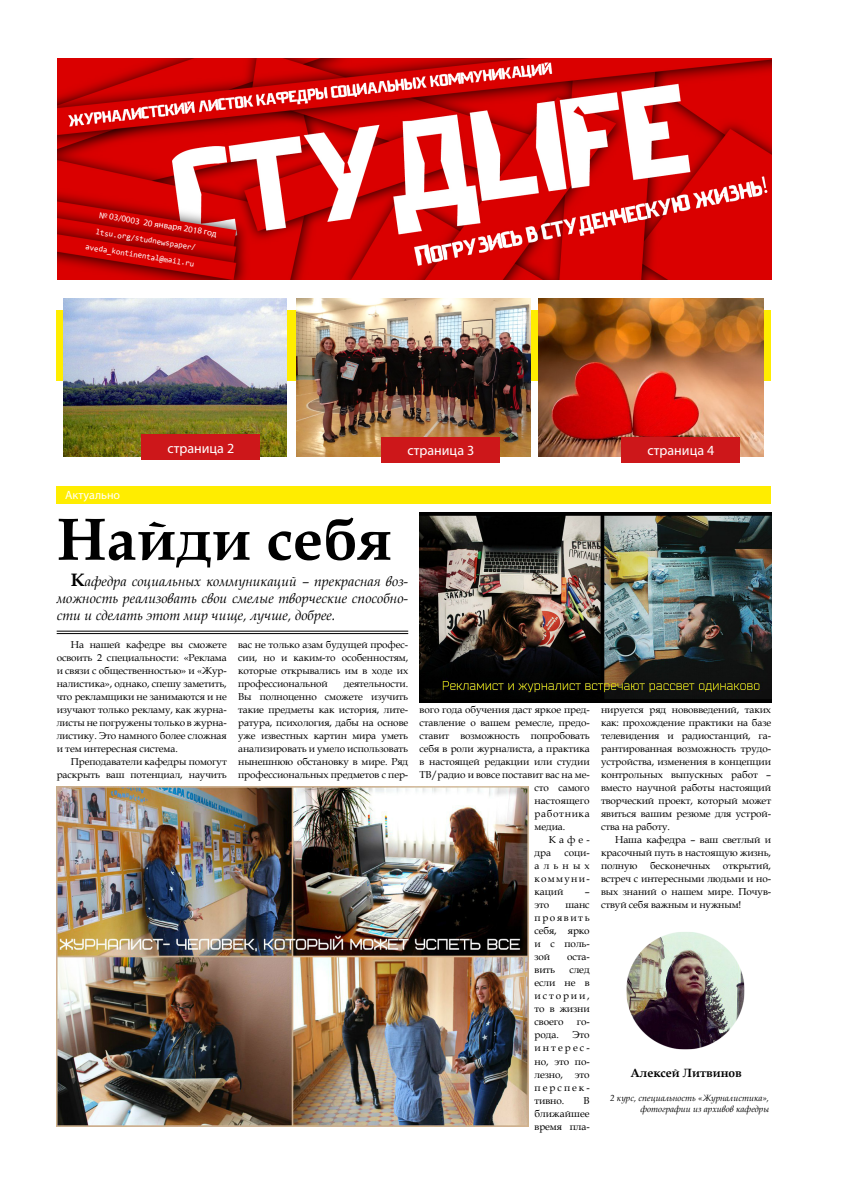
<style>
.page{position:relative;width:842px;height:1191px;background:#fff}
.page>*{position:absolute;margin:0;border:0;box-sizing:border-box;transform-origin:0 0}
.t1{font:700 60px "Book Antiqua";color:#000}
.t2{font:italic 14px/16.8px "Book Antiqua";color:#000;text-align:justify}
.t3{font:14px "Myriad Pro";color:#fff}
.t4{font:700 12px "Book Antiqua";color:#000}
.t5{font:12px "Myriad Pro";color:#fff}
.t6{font:10px/13px "Book Antiqua";letter-spacing:-.01em;color:#000;text-align:justify}
.t7{font:10px "Book Antiqua";letter-spacing:.065em;color:#000}
.t8{font:italic 9px/10.8px "Book Antiqua";color:#000;text-align:right}
.t9{font:9px "Myriad Pro";color:#fff}
.t10{font:8px/16.4px "Consolas";color:#fff;text-align:right}
.s1{font-weight:700;font-style:normal;font-size:18px}
</style>
<div class="page">
<svg style="left:57px;top:310px;width:714px;height:71px;background:#f0dc0e"></svg>
<div style="left:57px;top:486px;width:714px;height:17px;background:#ffed00"></div>
<hr style="left:57px;top:630px;width:351px;height:1px;background:#000">
<hr style="left:57px;top:633px;width:351px;height:1px;background:#000">
<img style="left:57px;top:58px;width:714px;height:221px">
<img style="left:57px;top:786px;width:472px;height:340px">
<img style="left:420px;top:512px;width:351px;height:190px">
<img style="left:626px;top:932px;width:119px;height:118px">
<img style="left:64px;top:298px;width:223px;height:158px">
<img style="left:297px;top:298px;width:233px;height:158px">
<img style="left:539px;top:298px;width:224px;height:158px">
<div style="left:622px;top:437px;width:118px;height:26px;background:#cd171a"></div>
<div style="left:382px;top:437px;width:118px;height:26px;background:#cd171a"></div>
<div style="left:142px;top:434px;width:118px;height:26px;background:#cd171a"></div>
<p class="t9" style="left:100px;top:209px;width:120px;rotate:9deg">№ 03/0003 20 января 2018 год</p>
<p class="t10" style="left:90px;top:222px;width:111px;rotate:9deg">ltsu.org/studnewspaper/ aveda_kontinental@mail.ru</p>
<p class="t5" style="left:65px;top:488px;width:57px">Актуально</p>
<h2 class="t3" style="left:167px;top:439px;width:68px">страница 2</h2>
<h2 class="t3" style="left:407px;top:442px;width:68px">страница 3</h2>
<h2 class="t3" style="left:647px;top:442px;width:68px">страница 4</h2>
<h1 class="t1" style="left:57px;top:498px;width:337px">Найди себя</h1>
<h2 class="t2" style="left:57px;top:572px;width:353px;text-indent:14px"><span class="s1">К</span>афедра социальных коммуникаций – прекрасная воз&shy;можность реализовать свои смелые творческие способно&shy;сти и сделать этот мир чище, лучше, добрее.</h2>
<p class="t6" style="left:57px;top:638px;width:172px;text-indent:14px">На нашей кафедре вы сможете освоить 2 специальности: «Реклама и связи с общественностью» и «Жур&shy;налистика», однако, спешу заметить, что рекламщики не занимаются и не изучают только рекламу, как журна&shy;листы не погружены только в журна&shy;листику. Это намного более сложная и тем интересная система.</p>
<p class="t6" style="left:57px;top:755px;width:172px;text-align:right">Преподаватели кафедры помогут раскрыть ваш потенциал, научить</p>
<p class="t6" style="left:238px;top:638px;width:172px">вас не только азам будущей профес&shy;сии, но и каким-то особенностям, которые открывались им в ходе их профессиональной</p>
<p class="t6" style="left:238px;top:677px;width:172px;text-indent:106px">деятельности.<br>Вы полноценно сможете изучить такие предметы как история, лите&shy;ратура, психология, дабы на основе уже известных картин мира уметь анализировать и умело использовать нынешнюю обстановку в мире. Ряд профессиональных предметов с пер-</p>
<p class="t6" style="left:420px;top:703px;width:172px">вого года обучения даст яркое пред-</p>
<p class="t6" style="left:420px;top:716px;width:172px">ставление о вашем ремесле, предо-</p>
<p class="t6" style="left:420px;top:729px;width:172px">ставит возможность попробовать</p>
<p class="t6" style="left:420px;top:742px;width:172px">себя в роли журналиста, а практика</p>
<p class="t6" style="left:420px;top:755px;width:172px">в настоящей редакции или студии</p>
<p class="t6" style="left:420px;top:768px;width:172px">ТВ/радио и вовсе поставит вас на ме-</p>
<p class="t6" style="left:535px;top:781px;width:57px">сто самого</p>
<p class="t6" style="left:535px;top:794px;width:57px">настоящего</p>
<p class="t7" style="left:535px;top:807px;width:57px">работника</p>
<p class="t6" style="left:535px;top:820px;width:32px">медиа.</p>
<p class="t6" style="left:549px;top:833px;width:42px">Кафе-</p>
<p class="t6" style="left:535px;top:846px;width:18px">дра</p>
<p class="t6" style="left:535px;top:846px;width:57px;text-indent:30px">соци&shy;альных коммуни&shy;каций</p>
<p class="t6" style="left:585px;top:885px;width:6px">–</p>
<p class="t6" style="left:535px;top:898px;width:16px">это</p>
<p class="t6" style="left:535px;top:898px;width:57px;text-indent:31px">шанс проявить себя, ярко и с поль&shy;зой</p>
<p class="t6" style="left:567px;top:950px;width:24px">оста-</p>
<p class="t6" style="left:535px;top:963px;width:57px;text-indent:35px">след если не в истории, то в жизни своего</p>
<p class="t6" style="left:535px;top:963px;width:22px">вить</p>
<p class="t6" style="left:577px;top:1015px;width:14px">го-</p>
<p class="t6" style="left:535px;top:1028px;width:57px;text-indent:38px">Это интерес&shy;но, это по&shy;лезно, это перспек&shy;тивно.</p>
<p class="t6" style="left:535px;top:1028px;width:26px">рода.</p>
<p class="t6" style="left:535px;top:1093px;width:57px;text-indent:49px">В ближайшее время пла-</p>
<p class="t6" style="left:601px;top:703px;width:172px">нируется ряд нововведений, таких как: прохождение практики на базе телевидения и радиостанций, га&shy;рантированная возможность трудо&shy;устройства, изменения в концепции контрольных выпускных работ – вместо научной работы настоящий творческий проект, который может явиться вашим резюме для устрой&shy;ства на работу.</p>
<p class="t6" style="left:601px;top:833px;width:172px;text-indent:14px">Наша кафедра – ваш светлый и красочный путь в настоящую жизнь, полную</p>
<p class="t6" style="left:650px;top:859px;width:62px">бесконечных</p>
<p class="t6" style="left:601px;top:859px;width:172px;text-indent:122px">открытий, встреч с интересными людьми и но&shy;вых знаний о нашем мире. Почув&shy;ствуй себя важным и нужным!</p>
<p class="t4" style="left:630px;top:1064px;width:113px">Алексей Литвинов</p>
<p class="t8" style="left:610px;top:1092px;width:160px">2 курс, специальность «Журналистика», фотографии из архивов кафедры</p>
</div>
